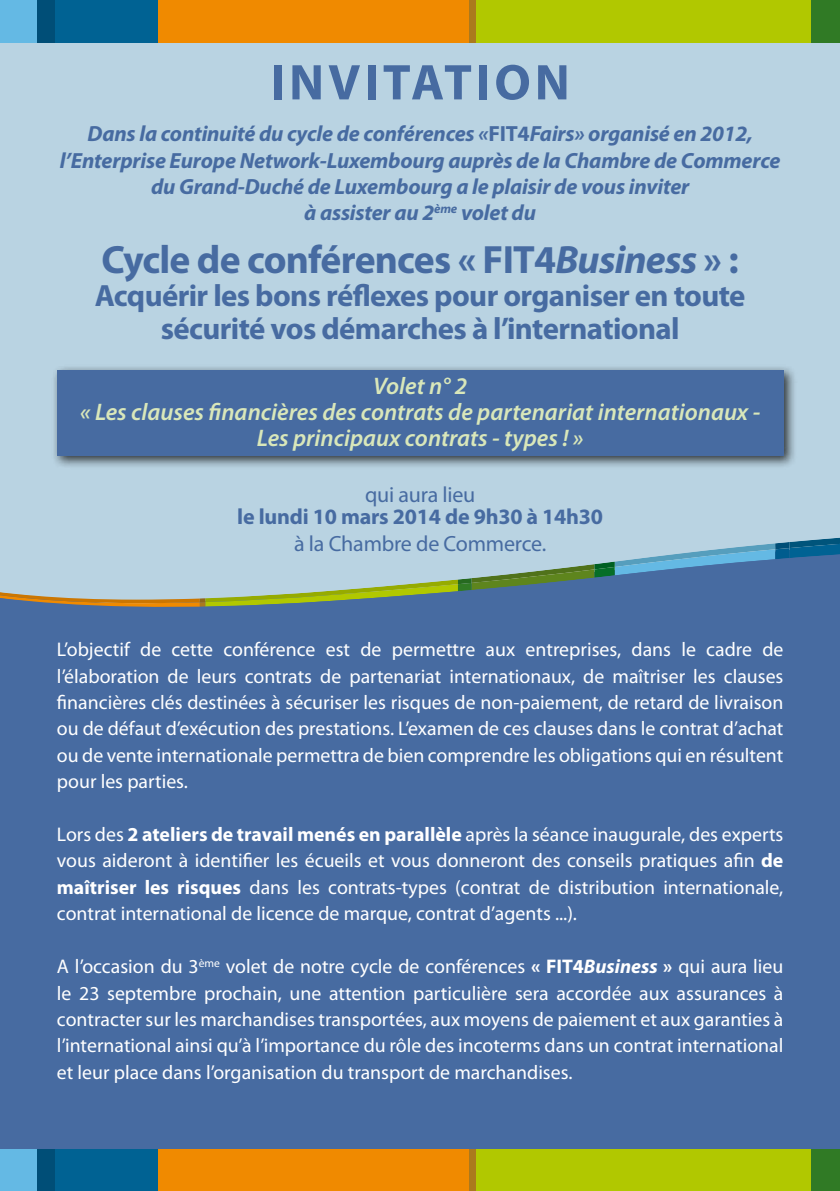
<style>
.page{position:relative;width:840px;height:1191px;background:#fff}
.page>*{position:absolute;margin:0;border:0;box-sizing:border-box;transform-origin:0 0}
.t1{font:700 50.6px "Myriad Pro";letter-spacing:.08em;color:#476ba1}
.t2{font:700 39.6px "Myriad Pro";letter-spacing:-.02em;color:#476ba1}
.t3{font:700 30.8px/33px "Myriad Pro";letter-spacing:-.02em;color:#476ba1;text-align:center}
.t4{font:italic 600 24px/26px "Myriad Pro";color:#d9e7ba;text-align:center}
.t5{font:italic 700 22px/26.4px "Myriad Pro";letter-spacing:-.01em;color:#476ba1;text-align:center}
.t6{font:22px "Myriad Pro";letter-spacing:-.01em;color:#476ba1}
.t7{font:700 22px "Myriad Pro";letter-spacing:-.01em;color:#476ba1}
.t8{font:19.8px/26.4px "Myriad Pro";color:#fff;text-align:justify}
.s1{font-style:normal}
.s2{font-style:italic}
.s3{font-weight:700}
.s4{font-weight:700;font-style:italic}
</style>
<div class="page">
<div style="left:0;top:607px;width:839px;height:542px;background:#476ba1"></div>
<div style="left:0;top:43px;width:839px;height:494px;background:#b9d3e2"></div>
<svg style="left:0;top:537px;width:839px;height:70px;background:#90aeb9"></svg>
<div style="left:154px;top:1149px;width:315px;height:42px;background:#f08a00"></div>
<div style="left:469px;top:1149px;width:7px;height:42px;background:#ab791d"></div>
<div style="left:476px;top:1149px;width:335px;height:42px;background:#b1c800"></div>
<div style="left:811px;top:1149px;width:28px;height:42px;background:#307a25"></div>
<div style="left:0;top:1149px;width:38px;height:42px;background:#64b9e4"></div>
<div style="left:53px;top:1149px;width:104px;height:42px;background:#006293"></div>
<div style="left:38px;top:1149px;width:17px;height:42px;background:#004e77"></div>
<div style="left:51px;top:364px;width:745px;height:105px;background:#000;opacity:.75"></div>
<div style="left:57px;top:370px;width:726px;height:86px;background:#476ba1"></div>
<div style="left:154px;top:0;width:315px;height:43px;background:#f08a00"></div>
<div style="left:469px;top:0;width:7px;height:43px;background:#ab791d"></div>
<div style="left:476px;top:0;width:335px;height:43px;background:#b1c800"></div>
<div style="left:811px;top:0;width:28px;height:43px;background:#307a25"></div>
<div style="left:0;top:0;width:38px;height:43px;background:#64b9e4"></div>
<div style="left:54px;top:0;width:103px;height:43px;background:#006293"></div>
<div style="left:38px;top:0;width:17px;height:43px;background:#004e77"></div>
<h1 class="t1" style="left:270px;top:49px;width:300px">INVITATION</h1>
<p class="t5" style="left:60px;top:120px;width:721px">Dans la continuité du cycle de conférences «<span class="s1">FIT4</span>Fairs» organisé en 2012, l’Enterprise Europe Network-Luxembourg auprès de la Chambre de Commerce du Grand-Duché de Luxembourg a le plaisir de vous inviter<br>à assister au 2<sup>ème</sup> volet du</p>
<h2 class="t2" style="left:101px;top:234px;width:638px">Cycle de conférences « FIT4<span class="s2">Business</span> » :</h2>
<h3 class="t3" style="left:95px;top:278px;width:652px">Acquérir les bons réflexes pour organiser en toute sécurité vos démarches à l’international</h3>
<p class="t4" style="left:80px;top:372px;width:681px">Volet n° 2<br>« Les clauses financières des contrats de partenariat internationaux -<br>Les principaux contrats - types ! »</p>
<p class="t6" style="left:365px;top:481px;width:112px">qui aura lieu</p>
<p class="t7" style="left:237px;top:502px;width:367px">le lundi 10 mars 2014 de 9h30 à 14h30</p>
<p class="t6" style="left:294px;top:529px;width:253px">à la Chambre de Commerce.</p>
<p class="t8" style="left:57px;top:636px;width:727px">L’objectif de cette conférence est de permettre aux entreprises, dans le cadre de l’élaboration de leurs contrats de partenariat internationaux, de maîtriser les clauses financières clés destinées à sécuriser les risques de non-paiement, de retard de livraison ou de défaut d’exécution des prestations. L’examen de ces clauses dans le contrat d’achat ou de vente internationale permettra de bien comprendre les obligations qui en résultent pour les parties.</p>
<p class="t8" style="left:57px;top:821px;width:727px">Lors des <span class="s3">2 ateliers de travail menés en parallèle</span> après la séance inaugurale, des experts vous aideront à identifier les écueils et vous donneront des conseils pratiques afin <span class="s3">de maîtriser les risques</span> dans les contrats-types (contrat de distribution internationale, contrat international de licence de marque, contrat d’agents ...).</p>
<p class="t8" style="left:57px;top:953px;width:727px">A l’occasion du 3<sup>ème</sup> volet de notre cycle de conférences <span class="s3">« FIT4</span><span class="s4">Business</span> <span class="s3">»</span> qui aura lieu le 23 septembre prochain, une attention particulière sera accordée aux assurances à contracter sur les marchandises transportées, aux moyens de paiement et aux garanties à l’international ainsi qu’à l’importance du rôle des incoterms dans un contrat international et leur place dans l’organisation du transport de marchandises.</p>
</div>
